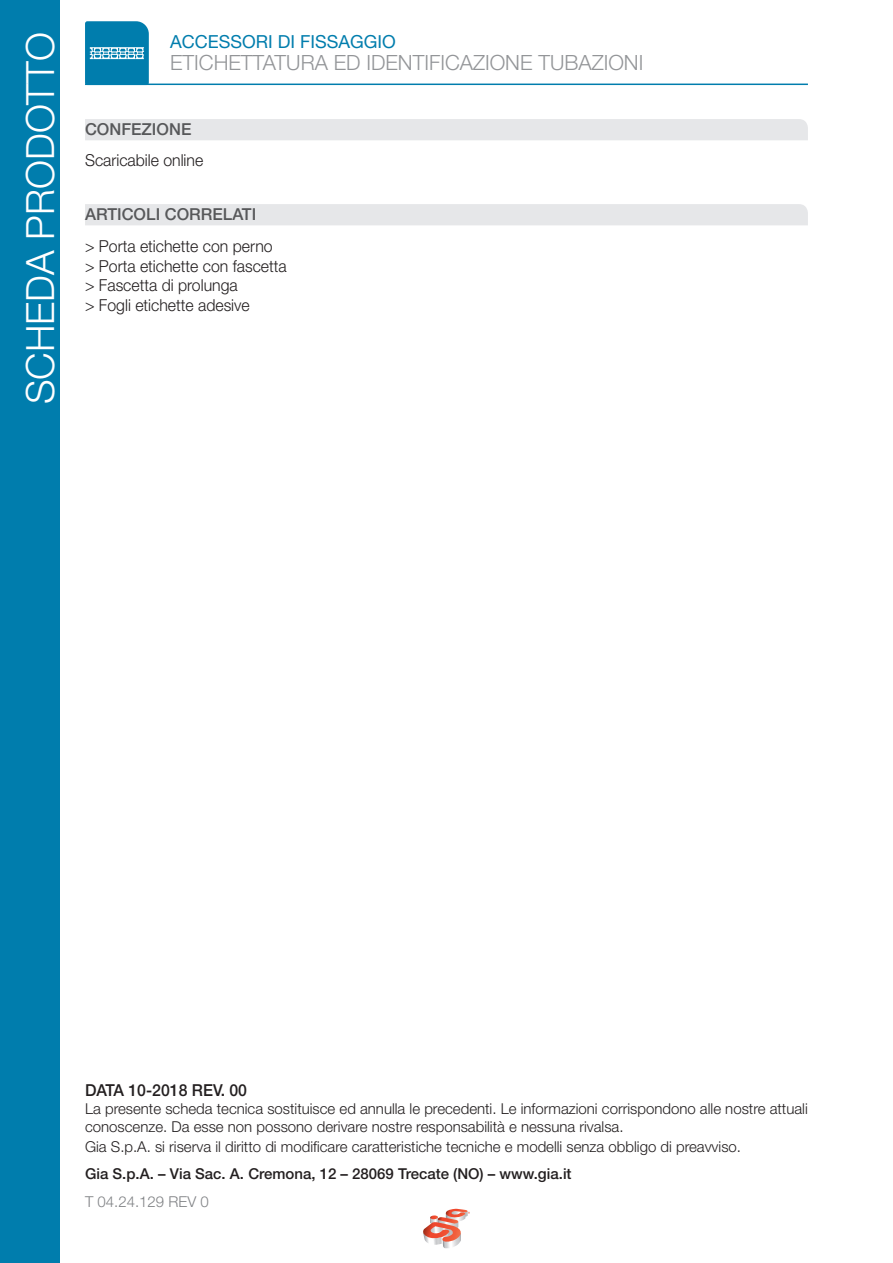
<style>
.page{position:relative;width:893px;height:1263px;background:#fff}
.page>*{position:absolute;margin:0;border:0;box-sizing:border-box;transform-origin:0 0}
.t1{font:300 39px "Helvetica Neue LT Std";color:#fff}
.t2{font:300 21px "Helvetica Neue LT Std";color:#939598}
.t3{font:18px "Helvetica Neue LT Std";color:#007dad}
.t4{font:300 16.5px "Helvetica Neue LT Std";color:#231f20;scale:.96 1}
.t5{font:500 16.5px "Helvetica Neue LT Std";color:#57585a}
.t6{font:500 16.5px "Helvetica Neue LT Std";color:#231f20;scale:.96 1}
.t7{font:300 15px/18px "Helvetica Neue LT Std";color:#231f20}
.t8{font:500 15px "Helvetica Neue LT Std";color:#231f20}
.t9{font:300 15px "Helvetica Neue LT Std";color:#808285}
</style>
<div class="page">
<hr style="left:85px;top:84px;width:723px;height:1px;background:#007dad">
<svg style="left:85px;top:21px;width:64px;height:63px;background:#1b8ab5"></svg>
<div style="left:0;top:0;width:60px;height:1263px;background:#007dad"></div>
<svg style="left:423px;top:1209px;width:47px;height:39px"></svg>
<div style="left:85px;top:119px;width:723px;height:21px;background:#e6e7e9"></div>
<div style="left:85px;top:204px;width:723px;height:21px;background:#e6e7e9"></div>
<h1 class="t1" style="left:16px;top:404px;width:374px;rotate:-90deg">SCHEDA PRODOTTO</h1>
<p class="t3" style="left:170px;top:30px;width:227px">ACCESSORI DI FISSAGGIO</p>
<p class="t2" style="left:170px;top:50px;width:475px">ETICHETTATURA ED IDENTIFICAZIONE TUBAZIONI</p>
<p class="t5" style="left:85px;top:119px;width:108px">CONFEZIONE</p>
<p class="t4" style="left:85px;top:150px;width:125px">Scaricabile online</p>
<p class="t5" style="left:85px;top:204px;width:173px">ARTICOLI CORRELATI</p>
<p class="t4" style="left:85px;top:236px;width:197px">&gt; Porta etichette con perno</p>
<p class="t4" style="left:85px;top:256px;width:212px">&gt; Porta etichette con fascetta</p>
<p class="t4" style="left:85px;top:275px;width:161px">&gt; Fascetta di prolunga</p>
<p class="t4" style="left:85px;top:295px;width:173px">&gt; Fogli etichette adesive</p>
<p class="t6" style="left:85px;top:1080px;width:170px">DATA 10-2018 REV. 00</p>
<p class="t7" style="left:85px;top:1099px;width:724px">La presente scheda tecnica sostituisce ed annulla le precedenti. Le informazioni corrispondono alle nostre attuali conoscenze. Da esse non possono derivare nostre responsabilità e nessuna rivalsa.</p>
<p class="t7" style="left:85px;top:1137px;width:658px">Gia S.p.A. si riserva il diritto di modificare caratteristiche tecniche e modelli senza obbligo di preavviso.</p>
<p class="t8" style="left:85px;top:1165px;width:488px">Gia S.p.A. – Via Sac. A. Cremona, 12 – 28069 Trecate (NO) – www.gia.it</p>
<p class="t9" style="left:85px;top:1192px;width:125px">T 04.24.129 REV 0</p>
</div>
